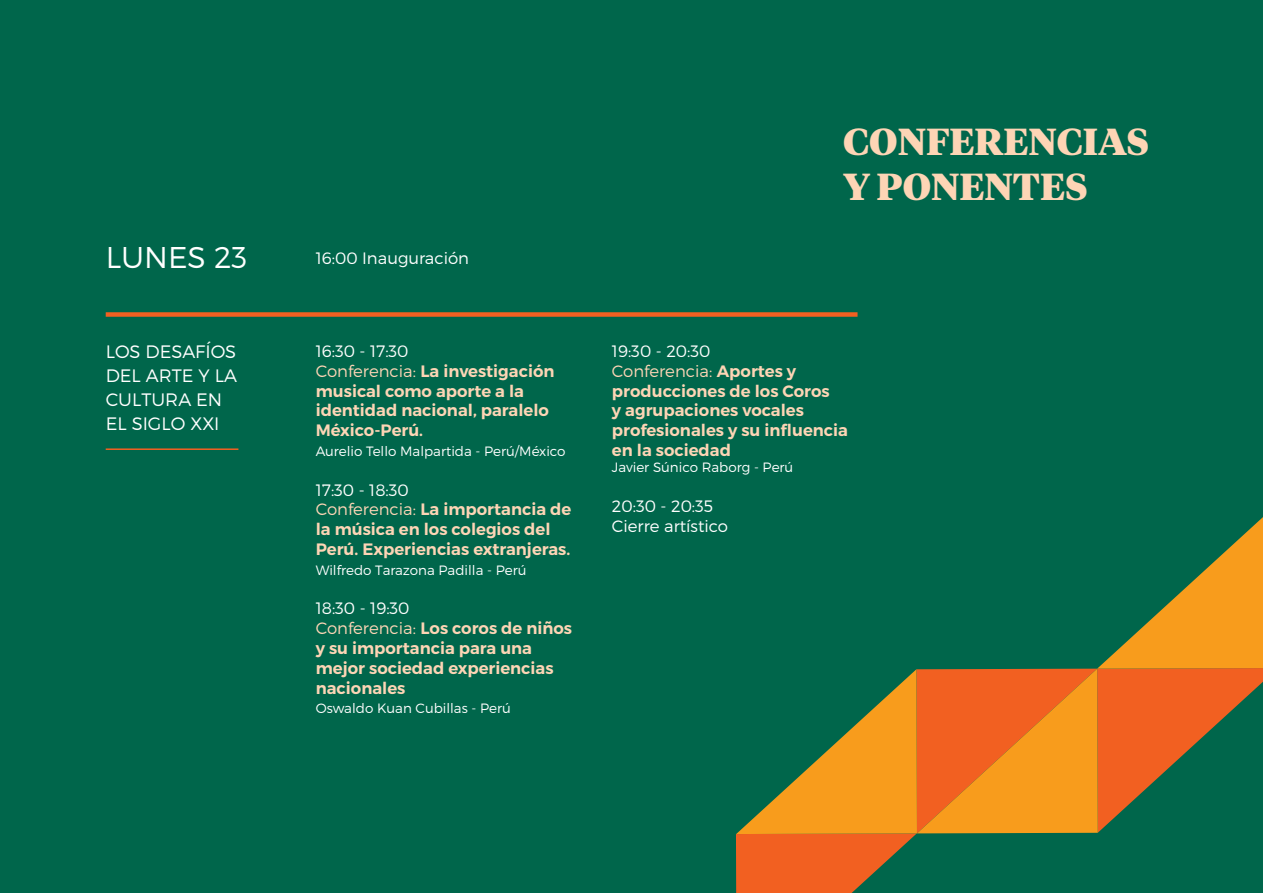
<style>
.page{position:relative;width:1263px;height:893px;background:#00664b}
.page>*{position:absolute;margin:0;border:0;box-sizing:border-box;transform-origin:0 0}
.t1{font:900 37.5px "Tiempos Headline";color:#fdd5b5}
.t2{font:30px "Trueno Lt";color:#fff}
.t3{font:18px/24px "Trueno Lt";color:#fff}
.t4{font:16.5px/19.8px "Trueno S Bd";color:#fdd5b5}
.t5{font:16.5px "Trueno Lt";color:#fff}
.t6{font:13.5px "Trueno Lt";color:#fff}
.s1{font-family:"Trueno Lt"}
</style>
<div class="page">
<svg style="left:736px;top:504px;width:527px;height:389px;background:#5f6f39"></svg>
<div style="left:106px;top:312px;width:751px;height:5px;background:#f26021"></div>
<hr style="left:106px;top:448px;width:132px;height:2px;background:#f26021">
<p class="t2" style="left:106px;top:239px;width:143px">LUNES 23</p>
<p class="t3" style="left:106px;top:340px;width:133px">LOS DESAFÍOS<br>DEL ARTE Y LA<br>CULTURA EN<br>EL SIGLO XXI</p>
<p class="t5" style="left:316px;top:248px;width:155px">16:00 Inauguración</p>
<p class="t5" style="left:316px;top:341px;width:94px">16:30 - 17:30</p>
<p class="t4" style="left:316px;top:361px;width:240px"><span class="s1">Conferencia:</span> La investigación musical como aporte a la identidad nacional, paralelo<br>México-Perú.</p>
<p class="t6" style="left:316px;top:443px;width:251px">Aurelio Tello Malpartida - Perú/México</p>
<p class="t5" style="left:316px;top:480px;width:95px">17:30 - 18:30</p>
<p class="t4" style="left:316px;top:500px;width:257px"><span class="s1">Conferencia:</span> La importancia de la música en los colegios del<br>Perú. Experiencias extranjeras.</p>
<p class="t6" style="left:316px;top:562px;width:212px">Wilfredo Tarazona Padilla - Perú</p>
<p class="t5" style="left:316px;top:598px;width:95px">18:30 - 19:30</p>
<p class="t4" style="left:316px;top:619px;width:258px"><span class="s1">Conferencia:</span> Los coros de niños y su importancia para una mejor sociedad experiencias nacionales</p>
<p class="t6" style="left:316px;top:700px;width:197px">Oswaldo Kuan Cubillas - Perú</p>
<p class="t1" style="left:843px;top:115px;width:308px">CONFERENCIAS</p>
<p class="t1" style="left:843px;top:160px;width:246px">Y PONENTES</p>
<p class="t5" style="left:612px;top:341px;width:100px">19:30 - 20:30</p>
<p class="t4" style="left:612px;top:361px;width:238px"><span class="s1">Conferencia:</span> Aportes y producciones de los Coros<br>y agrupaciones vocales profesionales y su influencia en la sociedad</p>
<p class="t6" style="left:612px;top:459px;width:183px">Javier Súnico Raborg - Perú</p>
<p class="t5" style="left:612px;top:496px;width:103px">20:30 - 20:35</p>
<p class="t5" style="left:612px;top:516px;width:118px">Cierre artístico</p>
</div>
